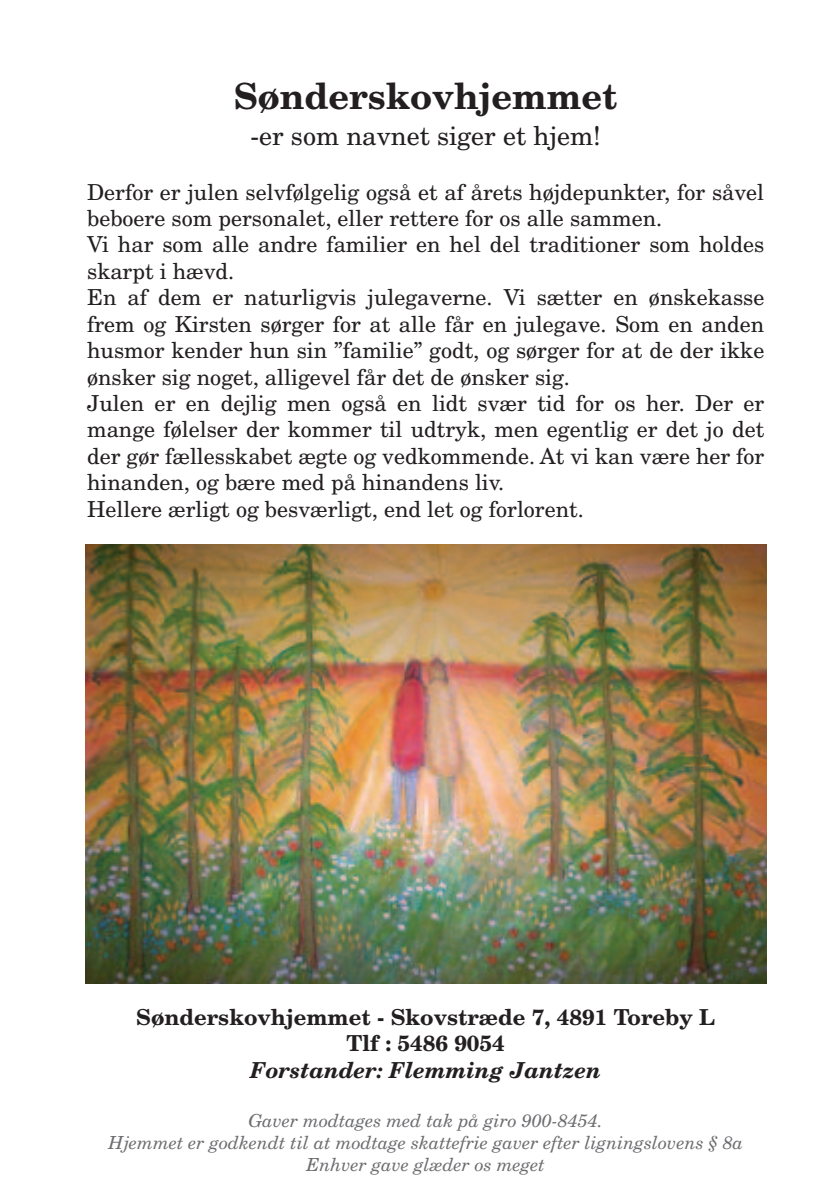
<style>
.page{position:relative;width:840px;height:1191px;background:#fff}
.page>*{position:absolute;margin:0;border:0;box-sizing:border-box;transform-origin:0 0}
.t1{font:700 36px "New Century Schlbk";color:#231f20}
.t2{font:26px "New Century Schlbk";color:#231f20}
.t3{font:22px/26.4px "New Century Schlbk";color:#231f20}
.t4{font:700 22px/26.4px "New Century Schlbk";color:#231f20;text-align:center}
.t5{font:italic 700 22px "New Century Schlbk";color:#231f20}
.t6{font:italic 18px/21.6px "New Century Schlbk";color:#6c6d70;text-align:center}
</style>
<div class="page">
<img style="left:85px;top:544px;width:680px;height:439px">
<h1 class="t1" style="left:234px;top:83px;width:385px">Sønderskovhjemmet</h1>
<p class="t2" style="left:250px;top:126px;width:352px">-er som navnet siger et hjem!</p>
<p class="t3" style="left:87px;top:181px;width:678px">Derfor er julen selvfølgelig også et af årets højdepunkter, for såvel beboere som personalet, eller rettere for os alle sammen.<br>Vi har som alle andre familier en hel del traditioner som holdes skarpt i hævd.<br>En af dem er naturligvis julegaverne. Vi sætter en ønskekasse frem og Kirsten sørger for at alle får en julegave. Som en anden husmor kender hun sin ”familie” godt, og sørger for at de der ikke ønsker sig noget, alligevel får det de ønsker sig.<br>Julen er en dejlig men også en lidt svær tid for os her. Der er mange følelser der kommer til udtryk, men egentlig er det jo det der gør fællesskabet ægte og vedkommende. At vi kan være her for hinanden, og bære med på hinandens liv.<br>Hellere ærligt og besværligt, end let og forlorent.</p>
<p class="t4" style="left:136px;top:1005px;width:580px">Sønderskovhjemmet - Skovstræde 7, 4891 Toreby L<br>Tlf : 5486 9054</p>
<p class="t5" style="left:250px;top:1061px;width:352px">Forstander: Flemming Jantzen</p>
<p class="t6" style="left:108px;top:1111px;width:635px">Gaver modtages med tak på giro 900-8454.<br>Hjemmet er godkendt til at modtage skattefrie gaver efter ligningslovens § 8a<br>Enhver gave glæder os meget</p>
</div>
